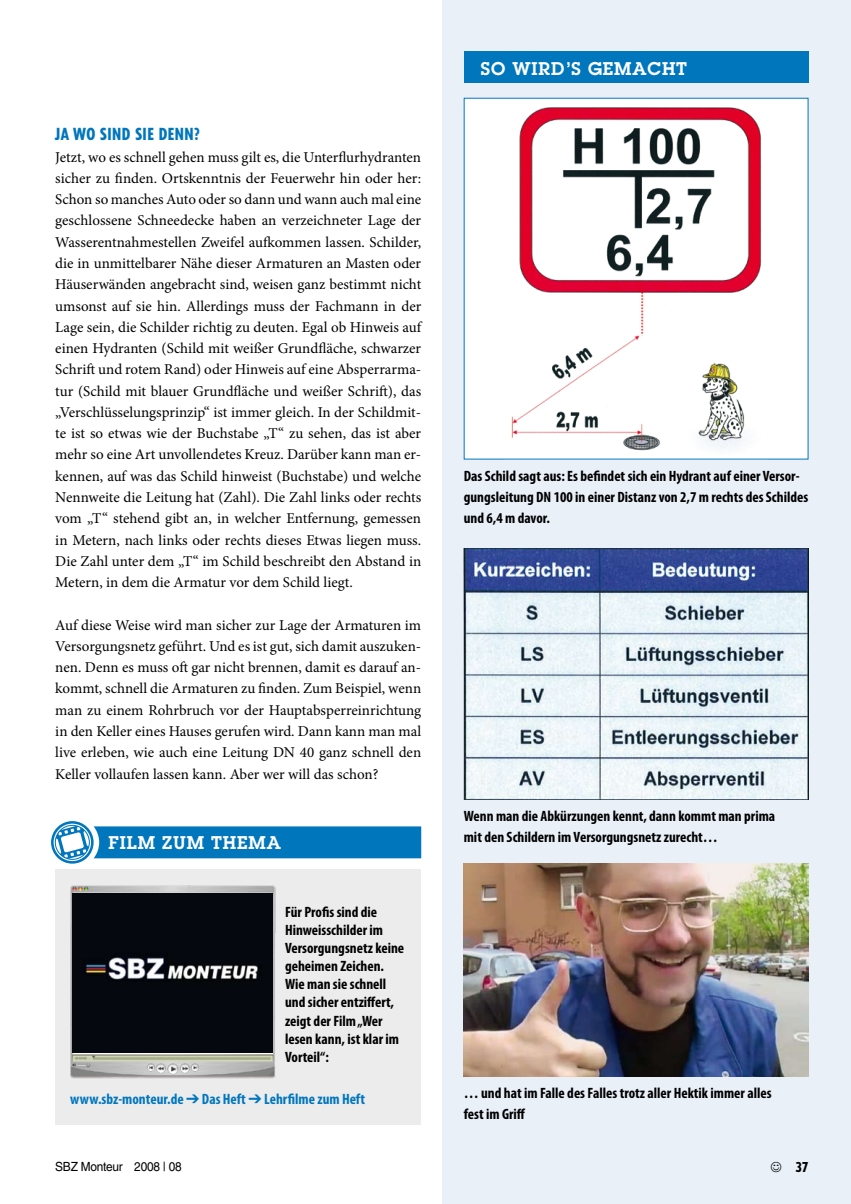
<style>
.page{position:relative;width:851px;height:1204px;background:#fff}
.page>*{position:absolute;margin:0;border:0;box-sizing:border-box;transform-origin:0 0}
.t1{font:600 18px "Lubalin Graph Std";letter-spacing:.05em;color:#fff}
.t2{font:800 condensed 16.5px "Tempo Std";letter-spacing:.03em;color:#0076bd}
.t3{font:15px/21.3px "Minion Pro";color:#000;text-align:justify}
.t4{font:700 condensed 15px/18px "Myriad Pro";color:#000}
.t5{font:700 condensed 15px "Myriad Pro";color:#0076bd}
.t6{font:800 condensed 13.5px "Tempo Std";color:#000}
.t7{font:12.6px "Helvetica LT Std";letter-spacing:-.02em;color:#000;scale:.94 1}
</style>
<div class="page">
<div style="left:442px;top:0;width:408px;height:1203px;background:#e9f0f8"></div>
<img style="left:463px;top:863px;width:345px;height:213px">
<img style="left:463px;top:548px;width:345px;height:251px">
<div style="left:51px;top:821px;width:43px;height:42px;border:3px solid #0076bd;border-radius:50%"></div>
<div style="left:55px;top:824px;width:35px;height:35px;border:1px solid #0076bd;border-radius:50%"></div>
<div style="left:55px;top:869px;width:366px;height:255px;background:#ececed"></div>
<img style="left:70px;top:885px;width:206px;height:193px">
<img style="left:73px;top:893px;width:200px;height:159px">
<div style="left:464px;top:98px;width:343px;height:361px;background:#fff"></div>
<img style="left:511px;top:107px;width:251px;height:344px">
<div style="left:463px;top:51px;width:345px;height:32px;background:#0076bd"></div>
<svg style="left:55px;top:825px;width:366px;height:34px"></svg>
<p class="t2" style="left:55px;top:124px;width:146px">JA WO SIND SIE DENN?</p>
<p class="t3" style="left:55px;top:146px;width:367px">Jetzt, wo es schnell gehen muss gilt es, die Unterflurhydranten sicher zu finden. Ortskenntnis der Feuerwehr hin oder her:<br>Schon so manches Auto oder so dann und wann auch mal eine geschlossene Schneedecke haben an verzeichneter Lage der Wasserentnahmestellen Zweifel aufkommen lassen. Schilder, die in unmittelbarer Nähe dieser Armaturen an Masten oder Häuserwänden angebracht sind, weisen ganz bestimmt nicht umsonst auf sie hin. Allerdings muss der Fachmann in der Lage sein, die Schilder richtig zu deuten. Egal ob Hinweis auf einen Hydranten (Schild mit weißer Grundfläche, schwarzer Schrift und rotem Rand) oder Hinweis auf eine Absperrarma&shy;tur (Schild mit blauer Grundfläche und weißer Schrift), das „Verschlüsselungsprinzip“ ist immer gleich. In der Schildmit&shy;te ist so etwas wie der Buchstabe „T“ zu sehen, das ist aber mehr so eine Art unvollendetes Kreuz. Darüber kann man er&shy;kennen, auf was das Schild hinweist (Buchstabe) und welche Nennweite die Leitung hat (Zahl). Die Zahl links oder rechts vom „T“ stehend gibt an, in welcher Entfernung, gemessen in Metern, nach links oder rechts dieses Etwas liegen muss.<br>Die Zahl unter dem „T“ im Schild beschreibt den Abstand in Metern, in dem die Armatur vor dem Schild liegt.</p>
<p class="t3" style="left:55px;top:614px;width:367px">Auf diese Weise wird man sicher zur Lage der Armaturen im Versorgungsnetz geführt. Und es ist gut, sich damit auszuken&shy;nen. Denn es muss oft gar nicht brennen, damit es darauf an&shy;kommt, schnell die Armaturen zu finden. Zum Beispiel, wenn man zu einem Rohrbruch vor der Hauptabsperreinrichtung in den Keller eines Hauses gerufen wird. Dann kann man mal live erleben, wie auch eine Leitung DN 40 ganz schnell den Keller vollaufen lassen kann. Aber wer will das schon?</p>
<p class="t1" style="left:108px;top:830px;width:81px">FILM ZUM</p>
<p class="t1" style="left:211px;top:830px;width:15px">THEMA</p>
<p class="t4" style="left:285px;top:903px;width:121px">Für Profis sind die<br>Hinweisschilder im<br>Versorgungsnetz keine geheimen Zeichen.<br>Wie man sie schnell und sicher entziffert, zeigt der Film „Wer lesen kann, ist klar im<br>Vorteil“:</p>
<p class="t5" style="left:70px;top:1089px;width:296px">www.sbz-monteur.de ➔ Das Heft ➔ Lehrfilme zum Heft</p>
<p class="t1" style="left:480px;top:56px;width:208px">SO WIRD’S GEMACHT</p>
<p class="t4" style="left:463px;top:465px;width:346px;line-height:21.3px">Das Schild sagt aus: Es befindet sich ein Hydrant auf einer Versor&shy;gungsleitung DN 100 in einer Distanz von 2,7 m rechts des Schildes und 6,4 m davor.</p>
<p class="t4" style="left:463px;top:805px;width:313px;line-height:21.3px">Wenn man die Abkürzungen kennt, dann kommt man prima mit den Schildern im Versorgungsnetz zurecht…</p>
<p class="t4" style="left:463px;top:1081px;width:309px;line-height:21.3px">… und hat im Falle des Falles trotz aller Hektik immer alles fest im Griff</p>
<p class="t7" style="left:55px;top:1158px;width:136px">SBZ Monteur 2008 | 08</p>
<p class="t6" style="left:795px;top:1158px;width:14px">37</p>
</div>
